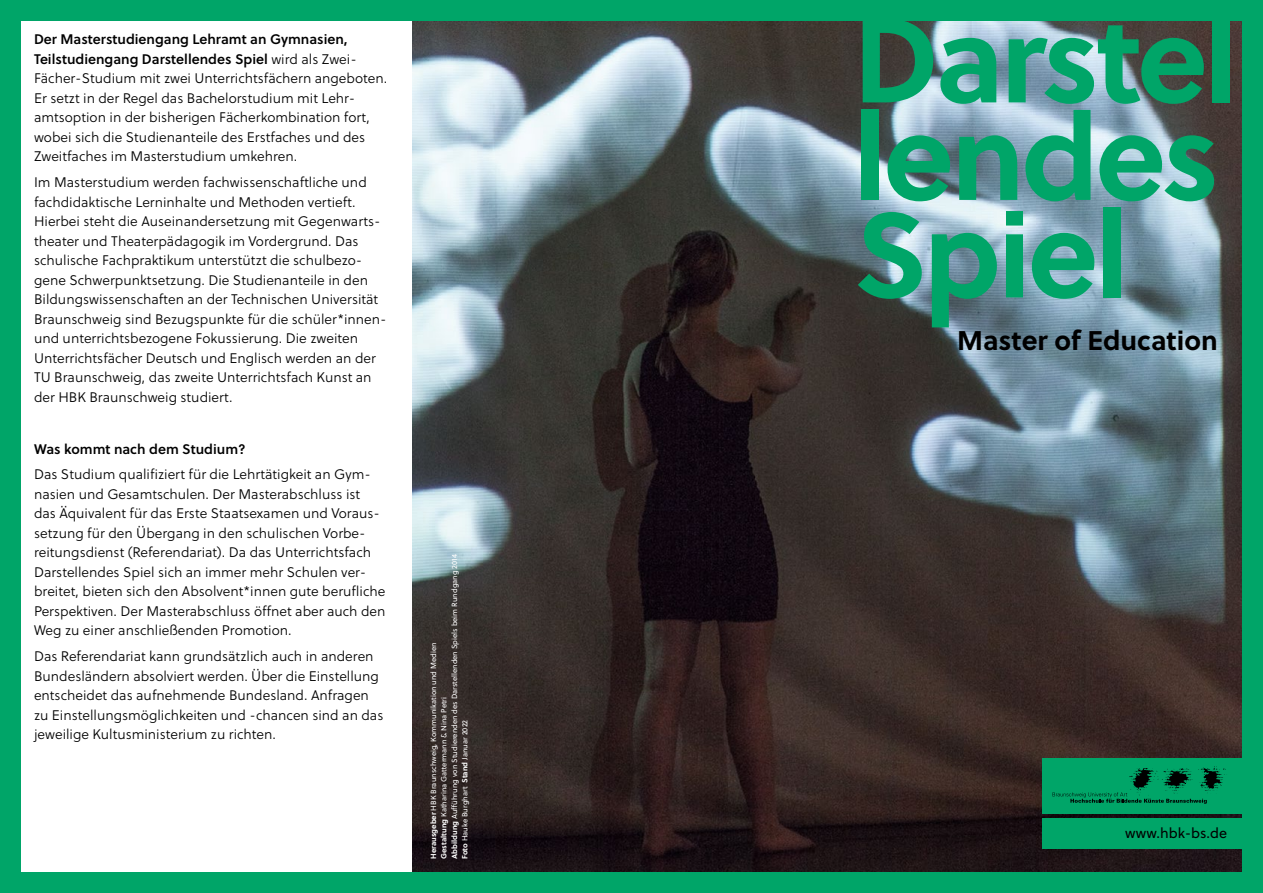
<style>
.page{position:relative;width:1263px;height:893px;background:#00a568}
.page>*{position:absolute;margin:0;border:0;box-sizing:border-box;transform-origin:0 0}
.H_1{font:700 120px/97.5px "Soleil";letter-spacing:-.03em;color:#00a568}
.H_2{font:700 27px "Soleil";color:#000}
.Infos_Light{font:14.25px "Soleil";color:#000}
.fließtext{font:300 13.8px/19.5px "Soleil";color:#000}
.fließtext-2{font:13.8px "Soleil Sb";color:#000}
.fließtext-3{font:7.5px/10.5px "Soleil";color:#fff}
.s1{font-family:"Soleil Sb";font-weight:400}
.s2{font-weight:700}
</style>
<div class="page">
<div style="left:21px;top:21px;width:1221px;height:851px;background:#fff"></div>
<img style="left:412px;top:21px;width:830px;height:851px">
<div style="left:1043px;top:758px;width:220px;height:56px;background:#00a568"></div>
<div style="left:1043px;top:818px;width:220px;height:30px;background:#00a568"></div>
<svg style="left:1052px;top:766px;width:174px;height:38px"></svg>
<p class="fließtext" style="left:34px;top:30px;width:355px"><span class="s1">Der Masterstudiengang Lehramt an Gymnasien, Teilstudiengang Darstellendes Spiel</span> wird als Zwei-Fächer-Studium mit zwei Unterrichtsfächern angeboten.<br>Er setzt in der Regel das Bachelorstudium mit Lehr&shy;amtsoption in der bisherigen Fächerkombination fort, wobei sich die Studienanteile des Erstfaches und des Zweitfaches im Masterstudium umkehren.</p>
<p class="fließtext" style="left:34px;top:173px;width:354px">Im Masterstudium werden fachwissenschaftliche und fachdidaktische Lerninhalte und Methoden vertieft.<br>Hierbei steht die Auseinandersetzung mit Gegenwarts&shy;theater und Theaterpädagogik im Vordergrund. Das schulische Fachpraktikum unterstützt die schulbezo&shy;gene Schwerpunktsetzung. Die Studienanteile in den Bildungswissenschaften an der Technischen Universität Braunschweig sind Bezugspunkte für die schüler*innen&shy;und unterrichtsbezogene Fokussierung. Die zweiten Unterrichtsfächer Deutsch und Englisch werden an der TU Braunschweig, das zweite Unterrichtsfach Kunst an der HBK Braunschweig studiert.</p>
<p class="fließtext-2" style="left:34px;top:438px;width:213px">Was kommt nach dem Studium?</p>
<p class="fließtext" style="left:34px;top:465px;width:353px">Das Studium qualifiziert für die Lehrtätigkeit an Gym&shy;nasien und Gesamtschulen. Der Masterabschluss ist das Äquivalent für das Erste Staatsexamen und Voraus&shy;setzung für den Übergang in den schulischen Vorbe&shy;reitungsdienst (Referendariat). Da das Unterrichtsfach Darstellendes Spiel sich an immer mehr Schulen ver&shy;breitet, bieten sich den Absolvent*innen gute berufliche Perspektiven. Der Masterabschluss öffnet aber auch den Weg zu einer anschließenden Promotion.</p>
<p class="fließtext" style="left:34px;top:647px;width:351px">Das Referendariat kann grundsätzlich auch in anderen Bundesländern absolviert werden. Über die Einstellung entscheidet das aufnehmende Bundesland. Anfragen zu Einstellungsmöglichkeiten und -chancen sind an das jeweilige Kultusministerium zu richten.</p>
<p class="fließtext-3" style="left:428px;top:859px;width:218px;rotate:-90deg"><span class="s2">Herausgeber</span> HBK Braunschweig, Kommunikation und Medien</p>
<p class="fließtext-3" style="left:449px;top:859px;width:306px;rotate:-90deg"><span class="s2">Abbildung</span> Aufführung von Studierenden des Darstellenden Spiels beim Rundgang 2014<br><span class="s2">Foto</span> Hauke Burghart <span class="s2">Stand</span> Januar 2022</p>
<p class="fließtext-3" style="left:438px;top:859px;width:163px;rotate:-90deg"><span class="s2">Gestaltung</span> Katharina Gattermann &amp; Nina Petri</p>
<p class="H_1" style="left:853px;top:5px;width:436px">Darstel&shy;lendes<br>Spiel</p>
<p class="H_2" style="left:957px;top:320px;width:262px">Master of Education</p>
<p class="Infos_Light" style="left:1125px;top:823px;width:104px">www.hbk-bs.de</p>
</div>
